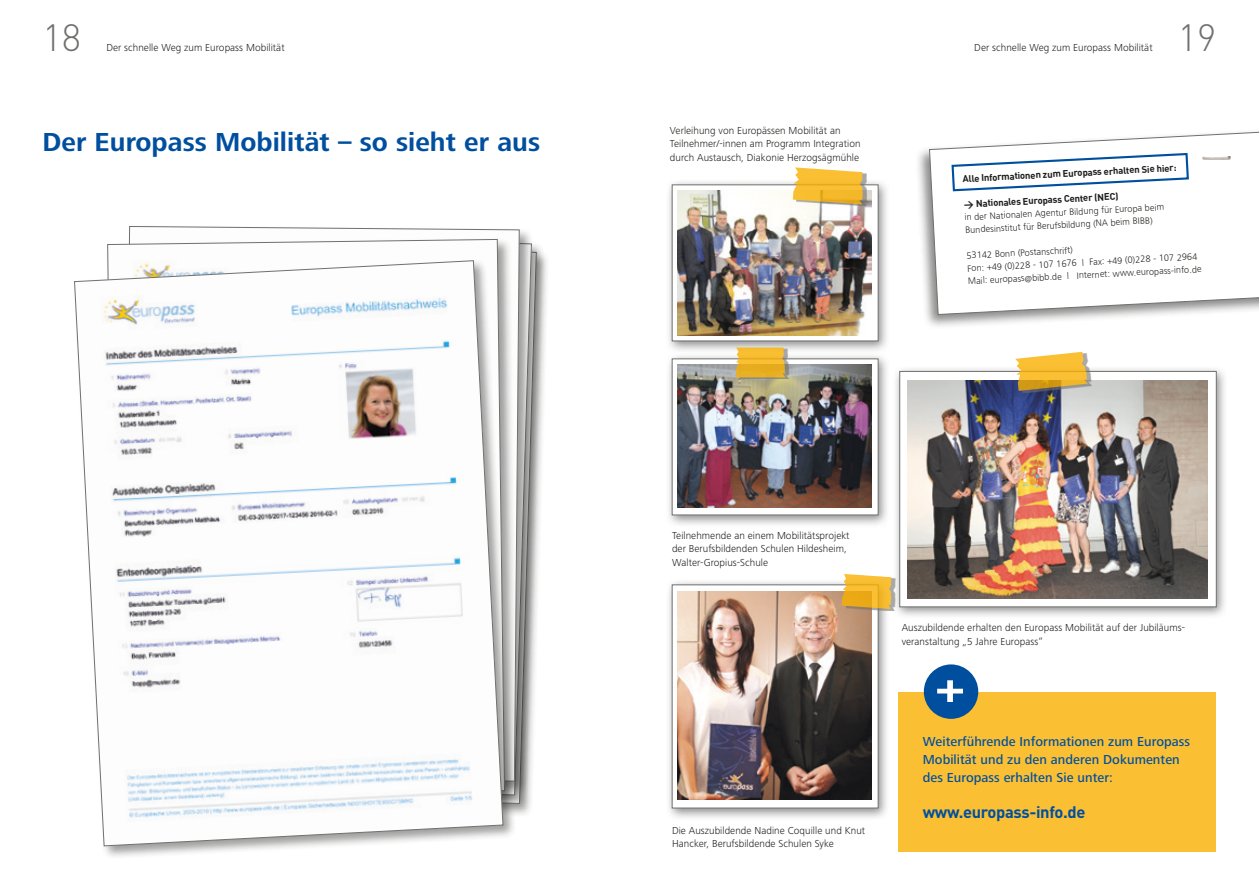
<style>
.page{position:relative;width:1259px;height:893px;background:#fff}
.page>*{position:absolute;margin:0;border:0;box-sizing:border-box;transform-origin:0 0}
.t1{font:500 50.4px "DIN";color:#fff;scale:1.19 1}
.t2{font:300 37.5px "DIN";color:#70706f}
.t3{font:700 27px "Frutiger Next LT";letter-spacing:.005em;color:#004f9f}
.t4{font:700 16.5px "DIN";letter-spacing:-.02em;color:#004f9f}
.t5{font:500 13.5px/18px "Frutiger Next LT";letter-spacing:.005em;color:#004f9f}
.t6{font:300 10.5px/13.5px "Frutiger Next LT";letter-spacing:.005em;color:#1d1d1b}
.t7{font:300 9.6px/12.8px "Frutiger Next LT";color:#1d1d1b}
.t8{font:700 9.6px "DIN";color:#1d1d1b}
</style>
<div class="page">
<div style="left:123px;top:230px;width:422px;height:579px;background:#1d1d1b;opacity:.43"></div>
<div style="left:122px;top:224px;width:411px;height:571px;background:#1d1d1b;opacity:.43"></div>
<svg style="left:124px;top:226px;width:396px;height:556px"></svg>
<svg style="left:107px;top:239px;width:398px;height:20px"></svg>
<div style="left:893px;top:366px;width:335px;height:254px;background:#70706f;opacity:.8"></div>
<div style="left:899px;top:371px;width:317px;height:236px;background:#fff;border:1px solid #70706f"></div>
<div style="left:665px;top:353px;width:224px;height:175px;background:#70706f;opacity:.8"></div>
<svg style="left:672px;top:359px;width:206px;height:156px"></svg>
<div style="left:665px;top:579px;width:224px;height:241px;background:#70706f;opacity:.8"></div>
<div style="left:672px;top:585px;width:206px;height:223px;background:#fff"></div>
<div style="left:665px;top:179px;width:224px;height:175px;background:#70706f;opacity:.8"></div>
<div style="left:672px;top:185px;width:206px;height:156px;background:#fff"></div>
<img style="left:678px;top:190px;width:194px;height:145px">
<img style="left:678px;top:365px;width:194px;height:142px">
<img style="left:678px;top:591px;width:194px;height:208px">
<img style="left:907px;top:380px;width:300px;height:218px">
<div style="left:898px;top:692px;width:318px;height:159px;background:#fabf33"></div>
<div style="left:924px;top:664px;width:54px;height:55px;background:#004f9f;border-radius:50%"></div>
<div style="left:914px;top:127px;width:345px;height:203px;background:#70706f;opacity:.82"></div>
<svg style="left:929px;top:130px;width:330px;height:185px"></svg>
<img style="left:1203px;top:157px;width:27px;height:2px">
<svg style="left:950px;top:152px;width:240px;height:40px"></svg>
<div style="left:1019px;top:353px;width:73px;height:39px;background:#70706f;opacity:.75"></div>
<svg style="left:1015px;top:352px;width:73px;height:39px"></svg>
<div style="left:796px;top:169px;width:71px;height:37px;background:#70706f;opacity:.75"></div>
<svg style="left:793px;top:167px;width:70px;height:37px"></svg>
<div style="left:740px;top:349px;width:49px;height:30px;background:#70706f;opacity:.75"></div>
<svg style="left:736px;top:347px;width:49px;height:30px"></svg>
<div style="left:845px;top:575px;width:50px;height:36px;background:#70706f;opacity:.75"></div>
<svg style="left:841px;top:574px;width:50px;height:35px"></svg>
<div style="left:73px;top:259px;width:444px;height:601px;background:#1d1d1b;opacity:.43"></div>
<svg style="left:74px;top:260px;width:429px;height:586px"></svg>
<h2 class="t2" style="left:43px;top:15px;width:40px">18</h2>
<p class="t6" style="left:106px;top:41px;width:180px">Der schnelle Weg zum Europass Mobilität</p>
<p class="t6" style="left:974px;top:41px;width:180px">Der schnelle Weg zum Europass Mobilität</p>
<h2 class="t2" style="left:1177px;top:15px;width:40px">19</h2>
<h3 class="t3" style="left:43px;top:127px;width:499px">Der Europass Mobilität – so sieht er aus</h3>
<p class="t6" style="left:670px;top:123px;width:192px">Verleihung von Europässen Mobilität an<br>Teilnehmer/-innen am Programm Integration durch Austausch, Diakonie Herzogsägmühle</p>
<p class="t8" style="left:962px;top:172px;width:216px;rotate:-3deg">Alle Informationen zum Europass erhalten Sie hier:</p>
<p class="t8" style="left:963px;top:198px;width:156px;rotate:-3deg">&gt; Nationales Europass Center (NEC)</p>
<p class="t7" style="left:964px;top:211px;width:201px;rotate:-3deg">in der Nationalen Agentur Bildung für Europa beim<br>Bundesinstitut für Berufsbildung (NA beim BIBB)</p>
<p class="t7" style="left:966px;top:249px;width:235px;rotate:-3deg">53142 Bonn (Postanschrift)<br>Fon: +49 (0)228 - 107 1676 l Fax: +49 (0)228 - 107 2964<br>Mail: europass@bibb.de l Internet: www.europass-info.de</p>
<p class="t6" style="left:672px;top:528px;width:179px">Teilnehmende an einem Mobilitätsprojekt der Berufsbildenden Schulen Hildesheim,<br>Walter-Gropius-Schule</p>
<p class="t6" style="left:672px;top:823px;width:195px">Die Auszubildende Nadine Coquille und Knut<br>Hancker, Berufsbildende Schulen Syke</p>
<p class="t6" style="left:901px;top:621px;width:285px">Auszubildende erhalten den Europass Mobilität auf der Jubiläums&shy;veranstaltung „5 Jahre Europass“</p>
<h1 class="t1" style="left:934px;top:654px;width:28px">+</h1>
<p class="t5" style="left:922px;top:733px;width:269px">Weiterführende Informationen zum Europass<br>Mobilität und zu den anderen Dokumenten des Europass erhalten Sie unter:</p>
<h3 class="t4" style="left:922px;top:801px;width:164px">www.europass-info.de</h3>
</div>
